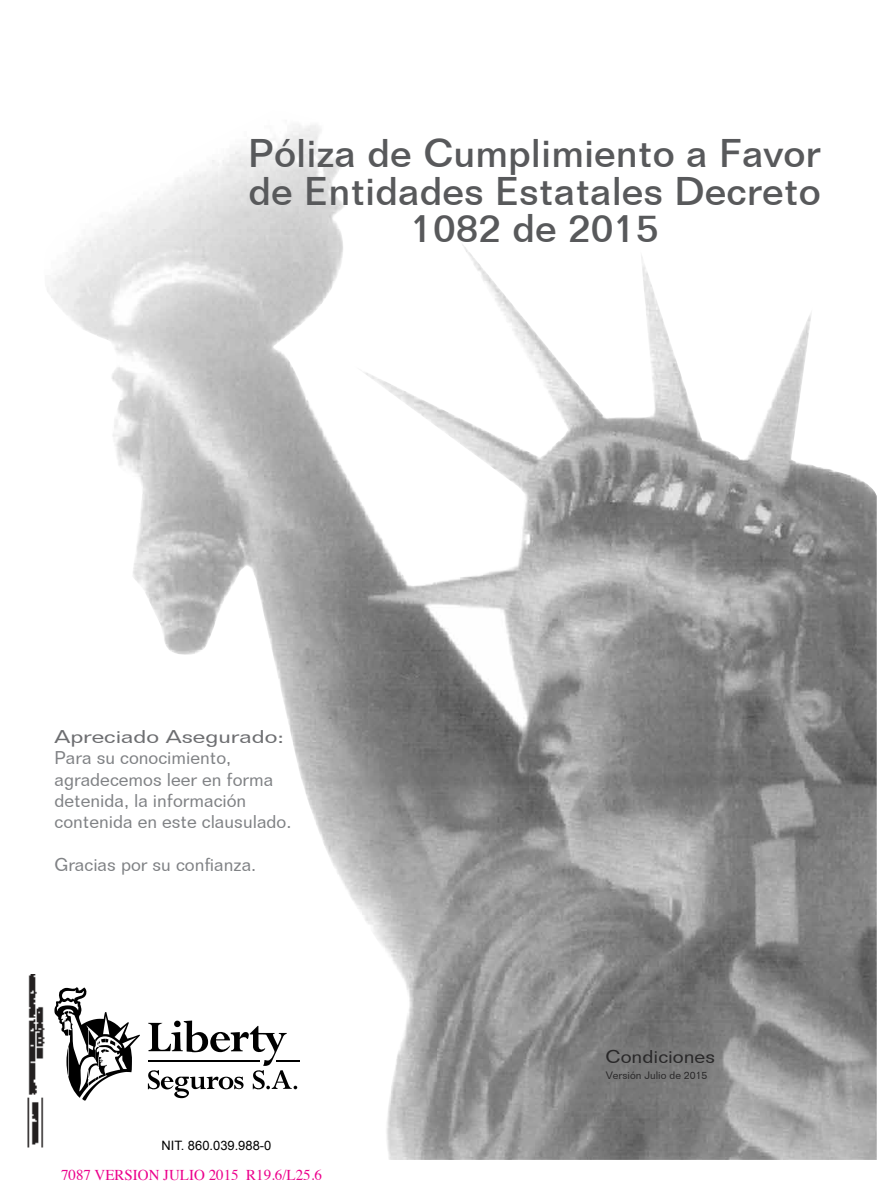
<style>
.page{position:relative;width:893px;height:1191px;background:#fff}
.page>*{position:absolute;margin:0;border:0;box-sizing:border-box;transform-origin:0 0}
.t1{font:500 39px/37.5px "Folio BT";color:#58595b;text-align:center}
.t2{font:18px/21.1px "Folio BT";color:#808285}
.t3{font:18px "Folio BT";color:#6d6e71;scale:1.29 1}
.t4{font:18px "Folio BT";color:#292829;scale:1.11 1}
.t5{font:15px "Times";color:#ec008c}
.t6{font:12.9px "Arial";color:#000}
.t7{font:10.5px "Folio BT";color:#292829}
</style>
<div class="page">
<img style="left:47px;top:125px;width:830px;height:1034px">
<img style="left:27px;top:974px;width:18px;height:174px">
<svg style="left:54px;top:987px;width:86px;height:113px"></svg>
<hr style="left:276px;top:1060px;width:23px;height:2px;background:#000">
<svg style="left:148px;top:1020px;width:149px;height:78px"></svg>
<h1 class="t1" style="left:248px;top:134px;width:574px">Póliza de Cumplimiento a Favor de Entidades Estatales Decreto<br>1082 de 2015</h1>
<p class="t3" style="left:54px;top:726px;width:179px">Apreciado Asegurado:</p>
<p class="t2" style="left:54px;top:747px;width:239px">Para su conocimiento, agradecemos leer en forma detenida, la información contenida en este clausulado.</p>
<p class="t2" style="left:54px;top:854px;width:203px">Gracias por su confianza.</p>
<p class="t6" style="left:161px;top:1137px;width:111px">NIT. 860.039.988-0</p>
<p class="t5" style="left:61px;top:1160px;width:262px">7087 VERSION JULIO 2015 R19.6/L25.6</p>
<p class="t4" style="left:605px;top:1045px;width:100px">Condiciones</p>
<p class="t7" style="left:606px;top:1068px;width:103px">Versión Julio de 2015</p>
</div>
